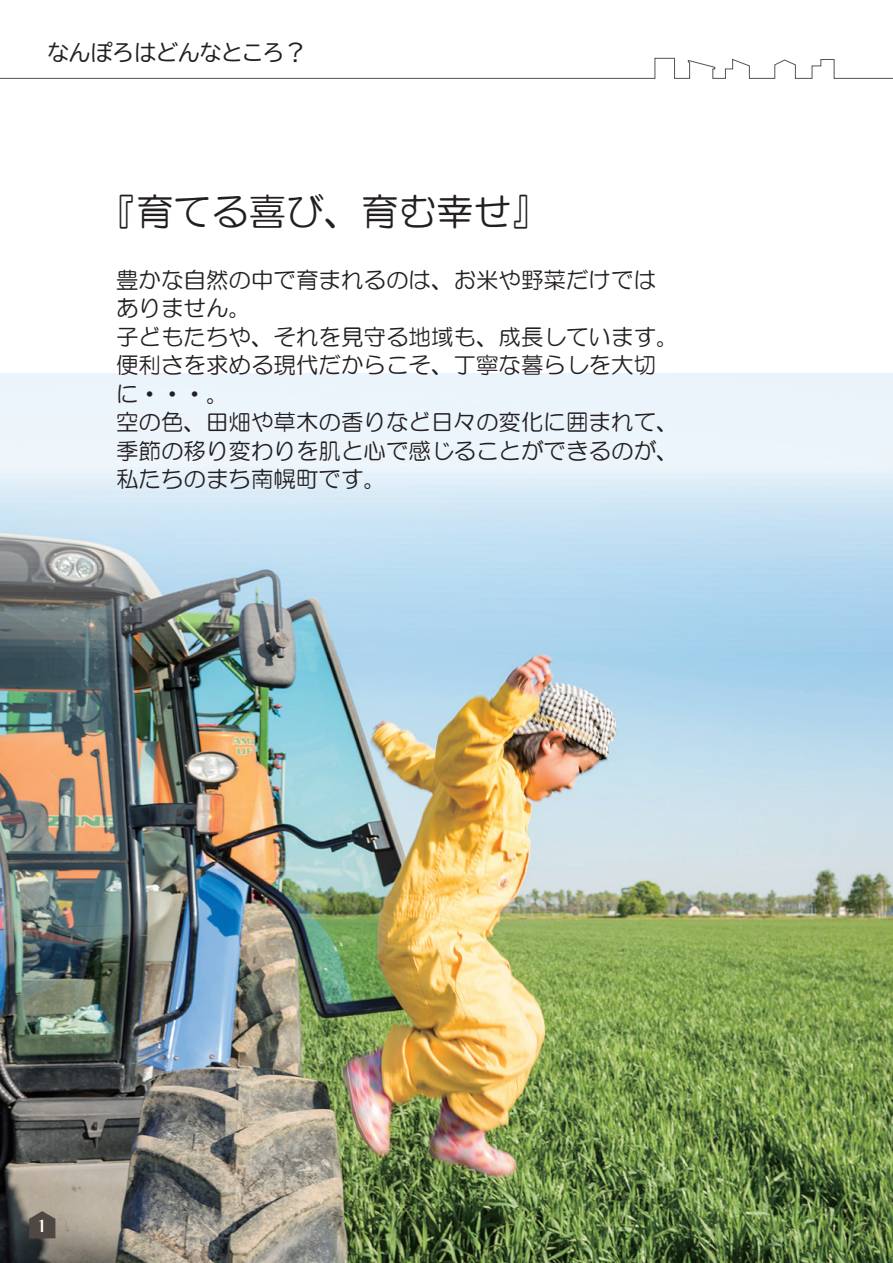
<style>
.page{position:relative;width:893px;height:1263px;background:#fff}
.page>*{position:absolute;margin:0;border:0;box-sizing:border-box;transform-origin:0 0}
.t1{font:37.5px "HG Maru Gothic MPRO";color:#231f20}
.t2{font:22.5px/28.5px "HG Maru Gothic MPRO";color:#231f20}
.t3{font:22.5px "BIZ UDP Gothic";color:#231f20}
.t4{font:16.5px "Chiaro Std B";color:#fff}
</style>
<div class="page">
<img style="left:0;top:373px;width:893px;height:890px">
<svg style="left:29px;top:1211px;width:26px;height:27px"></svg>
<svg style="left:0;top:58px;width:893px;height:21px"></svg>
<p class="t3" style="left:47px;top:41px;width:261px">なんぽろはどんなところ？</p>
<h1 class="t1" style="left:99px;top:193px;width:452px">『育てる喜び、育む幸せ』</h1>
<p class="t2" style="left:116px;top:265px;width:564px">豊かな自然の中で育まれるのは、お米や野菜だけではありません。<br>子どもたちや、それを見守る地域も、成長しています。便利さを求める現代だからこそ、丁寧な暮らしを大切に・・・。<br>空の色、田畑や草木の香りなど日々の変化に囲まれて、季節の移り変わりを肌と心で感じることができるのが、私たちのまち南幌町です。</p>
<p class="t4" style="left:37px;top:1216px;width:12px">1</p>
</div>
